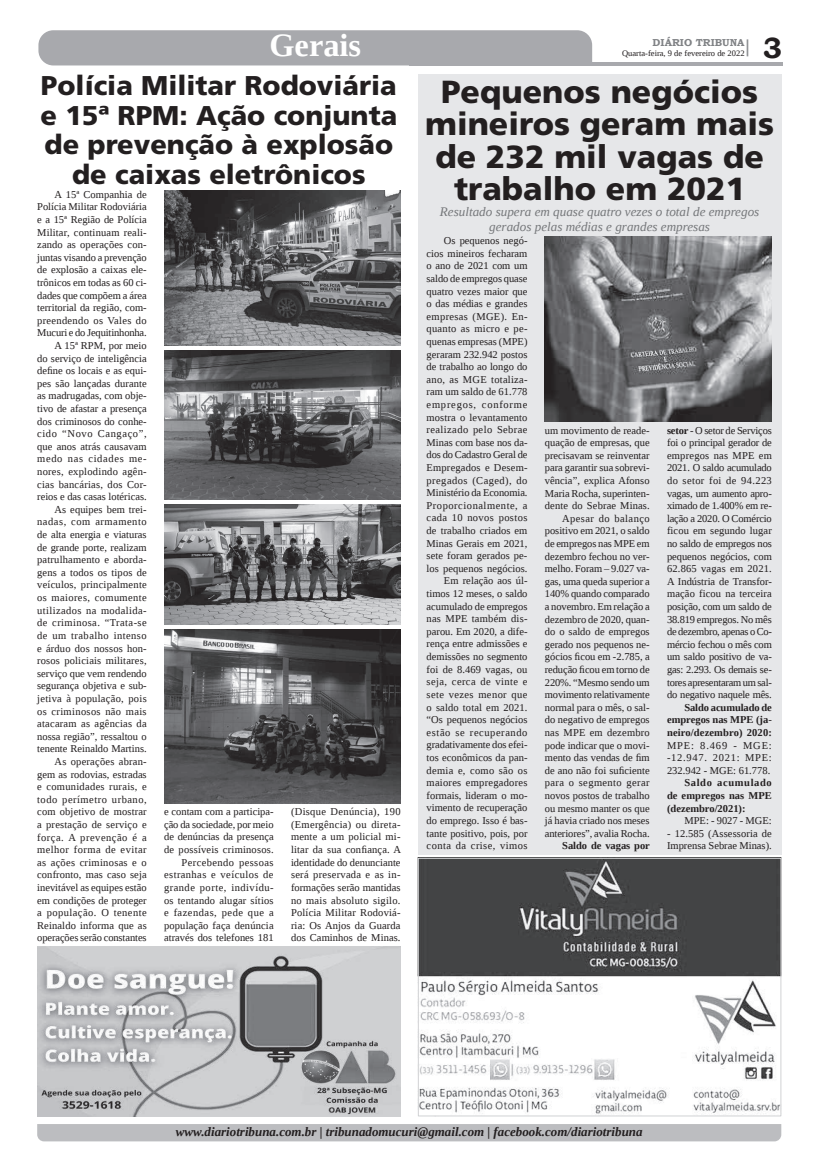
<style>
.page{position:relative;width:821px;height:1166px;background:#fff}
.page>*{position:absolute;margin:0;border:0;box-sizing:border-box;transform-origin:0 0}
.t1{font:700 32.38px "Liberation Serif";color:#fff}
.t2{font:900 31.94px/32.6px "Frutiger LT Std";color:#231f20;text-align:center}
.t3{font:700 29.31px "Bookman Old Style";color:#231f20}
.t4{font:900 27.12px/29.8px "Frutiger LT Std";color:#231f20;text-align:center}
.t5{font:italic 13.12px/14.9px "Liberation Serif";color:#76787b;text-align:center}
.t6{font:italic 700 12.95px "Liberation Serif";color:#231f20}
.t7{font:10.5px/12.6px "Liberation Serif";color:#231f20;text-align:right}
.t8{font:700 10.5px/12.6px "Liberation Serif";color:#231f20;text-align:justify}
.t9{font:700 10.06px "Bookman Old Style";color:#808285}
.t10{font:8.4px "Liberation Serif";color:#231f20}
.s1{font-weight:700}
</style>
<div class="page">
<hr style="left:409px;top:62px;width:374px;height:3px;background:#a8a9ad">
<div style="left:38px;top:30px;width:554px;height:35px;background:#a8a9ad"></div>
<svg style="left:747px;top:39px;width:1px;height:17px"></svg>
<div style="left:37px;top:1124px;width:744px;height:17px;background:#bcbdc0"></div>
<div style="left:418px;top:74px;width:363px;height:781px;background:#e6e7e9"></div>
<img style="left:164px;top:190px;width:237px;height:156px">
<img style="left:164px;top:350px;width:237px;height:149px">
<img style="left:164px;top:504px;width:237px;height:121px">
<img style="left:164px;top:630px;width:237px;height:173px">
<img style="left:37px;top:946px;width:364px;height:170px">
<img style="left:545px;top:237px;width:227px;height:185px">
<img style="left:420px;top:860px;width:359px;height:254px">
<div style="left:418px;top:858px;width:363px;height:258px;border:1px solid #d1d2d4"></div>
<h1 class="t1" style="left:269px;top:24px;width:93px">Gerais</h1>
<h3 class="t4" style="left:40px;top:70px;width:358px">Polícia Militar Rodoviária e 15ª RPM: Ação conjunta de prevenção à explosão de caixas eletrônicos</h3>
<p class="t7" style="left:37px;top:188px;width:111px">A 15ª Companhia de<br>Polícia Militar Rodoviária e a 15ª Região de Polícia<br>Militar, continuam reali&shy;zando as operações con&shy;juntas visando a prevenção de explosão a caixas ele&shy;trônicos em todas as 60 ci&shy;dades que compõem a área territorial da região, com&shy;preendendo os Vales do<br>Mucuri e do Jequitinhonha.<br>A 15ª RPM, por meio<br>do serviço de inteligência define os locais e as equi&shy;pes são lançadas durante as madrugadas, com obje&shy;tivo de afastar a presença dos criminosos do conhe&shy;cido “Novo Cangaço”, que anos atrás causavam medo nas cidades me&shy;nores, explodindo agên&shy;cias bancárias, dos Cor&shy;reios e das casas lotéricas.<br>As equipes bem trei&shy;nadas, com armamento de alta energia e viaturas de grande porte, realizam patrulhamento e aborda&shy;gens a todos os tipos de veículos, principalmente os maiores, comumente utilizados na modalida&shy;de criminosa. “Trata-se de um trabalho intenso e árduo dos nossos hon&shy;rosos policiais militares, serviço que vem rendendo segurança objetiva e sub&shy;jetiva à população, pois os criminosos não mais atacaram as agências da nossa região”, ressaltou o tenente Reinaldo Martins.<br>As operações abran&shy;gem as rodovias, estradas e comunidades rurais, e todo perímetro urbano, com objetivo de mostrar a prestação de serviço e força. A prevenção é a melhor forma de evitar as ações criminosas e o confronto, mas caso seja inevitável as equipes estão em condições de proteger a população. O tenente<br>Reinaldo informa que as operações serão constantes</p>
<p class="t7" style="left:164px;top:805px;width:111px">e contam com a participa&shy;ção da sociedade, por meio de denúncias da presença de possíveis criminosos.<br>Percebendo pessoas estranhas e veículos de grande porte, indivídu&shy;os tentando alugar sítios e fazendas, pede que a população faça denúncia através dos telefones 181</p>
<p class="t7" style="left:291px;top:805px;width:112px;text-align:justify">(Disque Denúncia), 190 (Emergência) ou direta&shy;mente a um policial mi&shy;litar da sua confiança. A identidade do denunciante será preservada e as in&shy;formações serão mantidas no mais absoluto sigilo.<br>Polícia Militar Rodoviá&shy;ria: Os Anjos da Guarda dos Caminhos de Minas.</p>
<p class="t9" style="left:653px;top:35px;width:93px">DIÁRIO TRIBUNA</p>
<p class="t10" style="left:622px;top:48px;width:124px">Quarta-feira, 9 de fevereiro de 2022</p>
<h3 class="t3" style="left:763px;top:27px;width:21px">3</h3>
<h2 class="t2" style="left:425px;top:75px;width:351px">Pequenos negócios mineiros geram mais de 232 mil vagas de trabalho em 2021</h2>
<p class="t7" style="left:427px;top:234px;width:102px">Os pequenos negó&shy;cios mineiros fecharam o ano de 2021 com um saldo de empregos quase quatro vezes maior que o das médias e grandes empresas (MGE). En&shy;quanto as micro e pe&shy;quenas empresas (MPE) geraram 232.942 postos de trabalho ao longo do ano, as MGE totaliza&shy;ram um saldo de 61.778 empregos, conforme mostra o levantamento realizado pelo Sebrae<br>Minas com base nos da&shy;dos do Cadastro Geral de<br>Empregados e Desem&shy;pregados (Caged), do<br>Ministério da Economia.<br>Proporcionalmente, a cada 10 novos postos de trabalho criados em<br>Minas Gerais em 2021, sete foram gerados pe&shy;los pequenos negócios.<br>Em relação aos úl&shy;timos 12 meses, o saldo acumulado de empregos nas MPE também dis&shy;parou. Em 2020, a dife&shy;rença entre admissões e demissões no segmento foi de 8.469 vagas, ou seja, cerca de vinte e sete vezes menor que o saldo total em 2021. “Os pequenos negócios estão se recuperando gradativamente dos efei&shy;tos econômicos da pan&shy;demia e, como são os maiores empregadores formais, lideram o mo&shy;vimento de recuperação do emprego. Isso é bas&shy;tante positivo, pois, por conta da crise, vimos</p>
<p class="t5" style="left:440px;top:204px;width:321px">Resultado supera em quase quatro vezes o total de empregos gerados pelas médias e grandes empresas</p>
<p class="t7" style="left:667px;top:424px;width:106px;text-align:justify"><span class="s1">setor</span> - O setor de Serviços foi o principal gerador de empregos nas MPE em 2021. O saldo acumulado do setor foi de 94.223 vagas, um aumento apro&shy;ximado de 1.400% em re&shy;lação a 2020. O Comércio ficou em segundo lugar no saldo de empregos nos pequenos negócios, com 62.865 vagas em 2021.<br>A Indústria de Transfor&shy;mação ficou na terceira posição, com um saldo de 38.819 empregos. No mês de dezembro, apenas o Co&shy;mércio fechou o mês com um saldo positivo de va&shy;gas: 2.293. Os demais se&shy;tores apresentaram um sal&shy;do negativo naquele mês.</p>
<p class="t8" style="left:667px;top:701px;width:106px;text-indent:17px">Saldo acumulado de empregos nas MPE (ja&shy;neiro/dezembro) 2020:</p>
<p class="t7" style="left:667px;top:739px;width:106px;text-align:justify">MPE: 8.469 - MGE: -12.947. 2021: MPE:<br>232.942 - MGE: 61.778.</p>
<p class="t8" style="left:667px;top:776px;width:106px;text-indent:17px">Saldo acumulado de empregos nas MPE (dezembro/2021):</p>
<p class="t7" style="left:684px;top:814px;width:89px">MPE: - 9027 - MGE:</p>
<p class="t7" style="left:667px;top:827px;width:106px;text-align:left">- 12.585 (Assessoria de<br>Imprensa Sebrae Minas).</p>
<p class="t7" style="left:545px;top:424px;width:106px">um movimento de reade&shy;quação de empresas, que precisavam se reinventar para garantir sua sobrevi&shy;vência”, explica Afonso<br>Maria Rocha, superinten&shy;dente do Sebrae Minas.<br>Apesar do balanço positivo em 2021, o saldo de empregos nas MPE em dezembro fechou no ver&shy;melho. Foram – 9.027 va&shy;gas, uma queda superior a<br>140% quando comparado a novembro. Em relação a dezembro de 2020, quan&shy;do o saldo de empregos gerado nos pequenos ne&shy;gócios ficou em -2.785, a redução ficou em torno de<br>220%. “Mesmo sendo um movimento relativamente normal para o mês, o sal&shy;do negativo de empregos nas MPE em dezembro pode indicar que o movi&shy;mento das vendas de fim de ano não foi suficiente para o segmento gerar novos postos de trabalho ou mesmo manter os que já havia criado nos meses anteriores”, avalia Rocha.</p>
<p class="t8" style="left:562px;top:839px;width:89px">Saldo de vagas por</p>
<p class="t6" style="left:176px;top:1123px;width:468px">www.diariotribuna.com.br | tribunadomucuri@gmail.com | facebook.com/diariotribuna</p>
</div>
